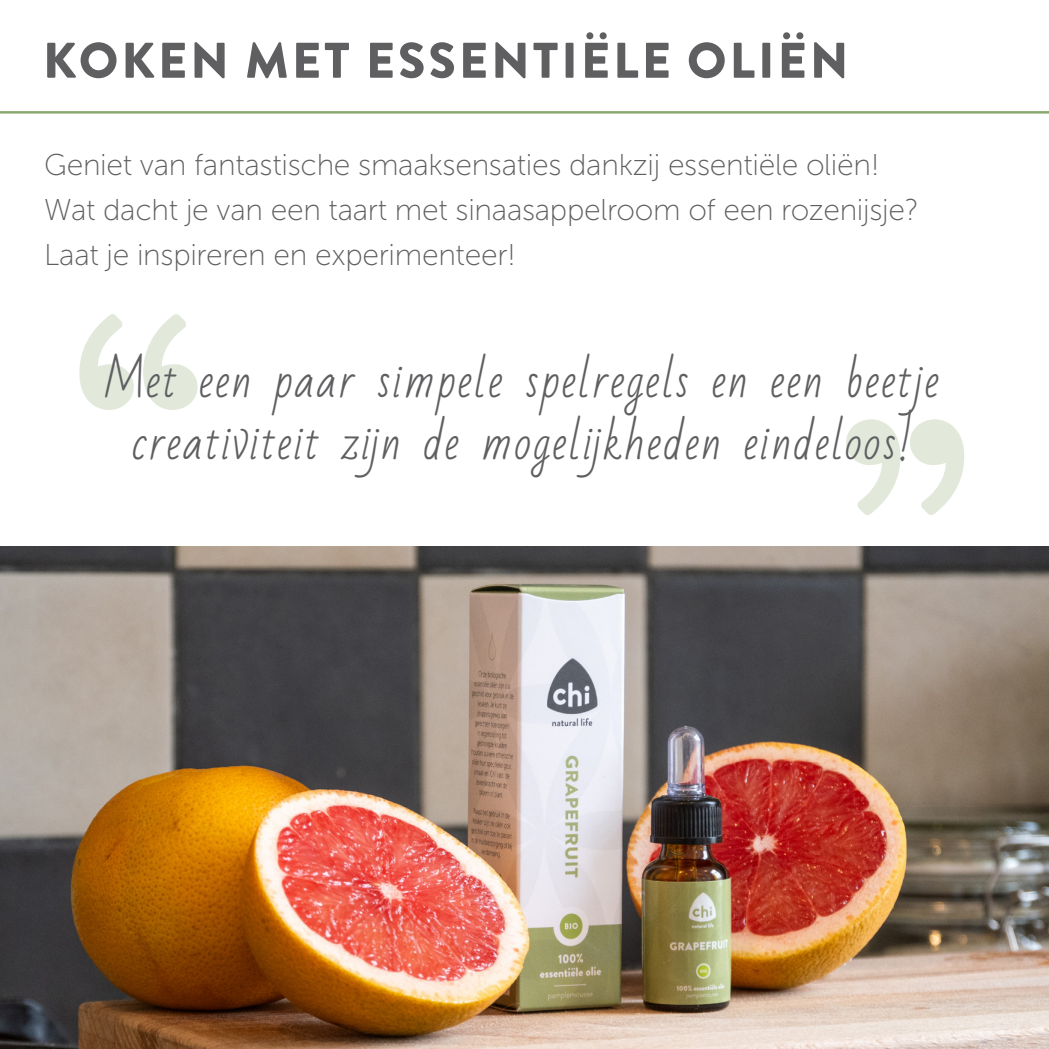
<style>
.page{position:relative;width:1049px;height:1049px;background:#fff}
.page>*{position:absolute;margin:0;border:0;box-sizing:border-box;transform-origin:0 0}
.t1{font:900 320.5px "Brandon Grotesque";color:#8aa96e}
.t2{font:900 50px "Brandon Grotesque";letter-spacing:.06em;color:#5f5f62}
.t3{font:45px/62.5px "Bad Script";letter-spacing:.04em;color:#5f5f62;text-align:center}
.t4{font:30px "Museo Sans 100";letter-spacing:-.01em;color:#5f5f62}
</style>
<div class="page">
<img style="left:0;top:547px;width:1049px;height:502px">
<hr style="left:0;top:111px;width:1049px;height:3px;background:#8aa96e">
<p class="t2" style="left:43px;top:25px;width:807px">KOKEN MET ESSENTIËLE OLIËN</p>
<p class="t4" style="left:44px;top:149px;width:837px">Geniet van fantastische smaaksensaties dankzij essentiële oliën!</p>
<p class="t4" style="left:44px;top:194px;width:876px">Wat dacht je van een taart met sinaasappelroom of een rozenijsje?</p>
<p class="t4" style="left:44px;top:239px;width:473px">Laat je inspireren en experimenteer!</p>
<h1 class="t1" style="left:73px;top:204px;width:131px">“</h1>
<p class="t3" style="left:106px;top:350px;width:835px">Met een paar simpele spelregels en een beetje creativiteit zijn de mogelijkheden eindeloos!</p>
<h1 class="t1" style="left:970px;top:626px;width:131px;rotate:-180deg">“</h1>
</div>
